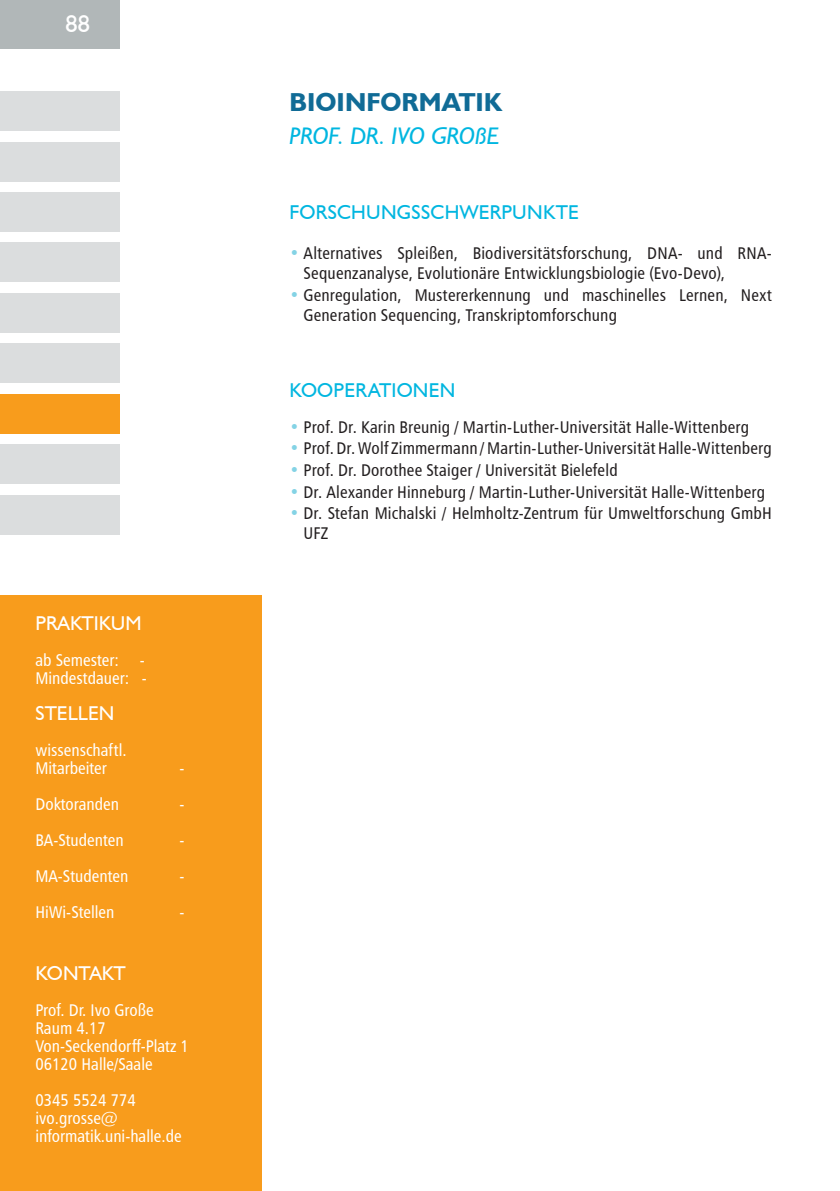
<style>
.page{position:relative;width:840px;height:1191px;background:#fff}
.page>*{position:absolute;margin:0;border:0;box-sizing:border-box;transform-origin:0 0}
.t1{font:700 26px "Humanist 521 BT";letter-spacing:.005em;color:#106b96}
.t2{font:italic 24px "Humanist 521 BT";color:#00b6e0}
.t3{font:24px "Humanist 521 BT";color:#fff}
.t4{font:20px "Humanist 521 BT";letter-spacing:.01em;color:#00b6e0}
.t5{font:20px "Humanist 521 BT";color:#fff}
.t6{font:20px "Humanist 521 BT";letter-spacing:-.02em;color:#fff}
.t7{font:17px/20px "Humanist 777 BT Roman Condensed B";letter-spacing:.01em;color:#231f20}
.t8{font:17px/18px "Humanist 777 BT Roman Condensed B";color:#fff}
.s1{color:#84d3e5}
</style>
<div class="page">
<div style="left:0;top:0;width:120px;height:48px;background:#b1b7b8"></div>
<div style="left:0;top:595px;width:261px;height:596px;background:#f89c1c"></div>
<div style="left:0;top:91px;width:120px;height:40px;background:#dbddde"></div>
<div style="left:0;top:142px;width:120px;height:39px;background:#dbddde"></div>
<div style="left:0;top:192px;width:120px;height:39px;background:#dbddde"></div>
<div style="left:0;top:243px;width:120px;height:39px;background:#dbddde"></div>
<div style="left:0;top:293px;width:120px;height:39px;background:#dbddde"></div>
<div style="left:0;top:344px;width:120px;height:39px;background:#dbddde"></div>
<div style="left:0;top:394px;width:120px;height:39px;background:#f89c1c"></div>
<div style="left:0;top:445px;width:120px;height:39px;background:#dbddde"></div>
<div style="left:0;top:495px;width:120px;height:39px;background:#dbddde"></div>
<h2 class="t3" style="left:65px;top:9px;width:26px">88</h2>
<p class="t5" style="left:35px;top:610px;width:107px">PRAKTIKUM</p>
<p class="t8" style="left:35px;top:650px;width:113px">ab Semester: -<br>Mindestdauer: -</p>
<p class="t5" style="left:35px;top:700px;width:81px">STELLEN</p>
<p class="t8" style="left:35px;top:740px;width:93px">wissenschaftl.<br>Mitarbeiter</p>
<p class="t8" style="left:179px;top:758px;width:6px">-</p>
<p class="t8" style="left:35px;top:794px;width:85px">Doktoranden</p>
<p class="t8" style="left:179px;top:794px;width:6px">-</p>
<p class="t8" style="left:35px;top:830px;width:90px">BA-Studenten</p>
<p class="t8" style="left:179px;top:830px;width:6px">-</p>
<p class="t8" style="left:35px;top:866px;width:94px">MA-Studenten</p>
<p class="t8" style="left:179px;top:866px;width:6px">-</p>
<p class="t8" style="left:35px;top:902px;width:80px">HiWi-Stellen</p>
<p class="t8" style="left:179px;top:902px;width:6px">-</p>
<p class="t6" style="left:35px;top:961px;width:92px">KONTAKT</p>
<p class="t8" style="left:35px;top:1001px;width:155px">Prof. Dr. Ivo Große<br>Raum 4.17<br>Von-Seckendorff-Platz 1<br>06120 Halle/Saale</p>
<p class="t8" style="left:35px;top:1091px;width:148px">0345 5524 774 ivo.grosse@ informatik.uni-halle.de</p>
<h1 class="t1" style="left:289px;top:86px;width:214px">BIOINFORMATIK</h1>
<h2 class="t2" style="left:289px;top:121px;width:211px">PROF. DR. IVO GROßE</h2>
<p class="t4" style="left:289px;top:200px;width:291px">FORSCHUNGSSCHWERPUNKTE</p>
<p class="t7" style="left:303px;top:243px;width:469px;text-indent:-14px"><span class="s1">•</span> Alternatives Spleißen, Biodiversitätsforschung, DNA- und RNA-<br>Sequenzanalyse, Evolutionäre Entwicklungsbiologie (Evo-Devo),</p>
<p class="t7" style="left:303px;top:285px;width:469px;text-indent:-14px"><span class="s1">•</span> Genregulation, Mustererkennung und maschinelles Lernen, Next<br>Generation Sequencing, Transkriptomforschung</p>
<p class="t4" style="left:289px;top:378px;width:167px">KOOPERATIONEN</p>
<p class="t7" style="left:289px;top:416px;width:461px"><span class="s1">•</span> Prof. Dr. Karin Breunig / Martin-Luther-Universität Halle-Wittenberg</p>
<p class="t7" style="left:289px;top:438px;width:483px"><span class="s1">•</span> Prof. Dr. Wolf Zimmermann / Martin-Luther-Universität Halle-Wittenberg</p>
<p class="t7" style="left:289px;top:460px;width:329px"><span class="s1">•</span> Prof. Dr. Dorothee Staiger / Universität Bielefeld</p>
<p class="t7" style="left:289px;top:481px;width:477px"><span class="s1">•</span> Dr. Alexander Hinneburg / Martin-Luther-Universität Halle-Wittenberg</p>
<p class="t7" style="left:303px;top:503px;width:469px;text-indent:-14px"><span class="s1">•</span> Dr. Stefan Michalski / Helmholtz-Zentrum für Umweltforschung GmbH<br>UFZ</p>
</div>
